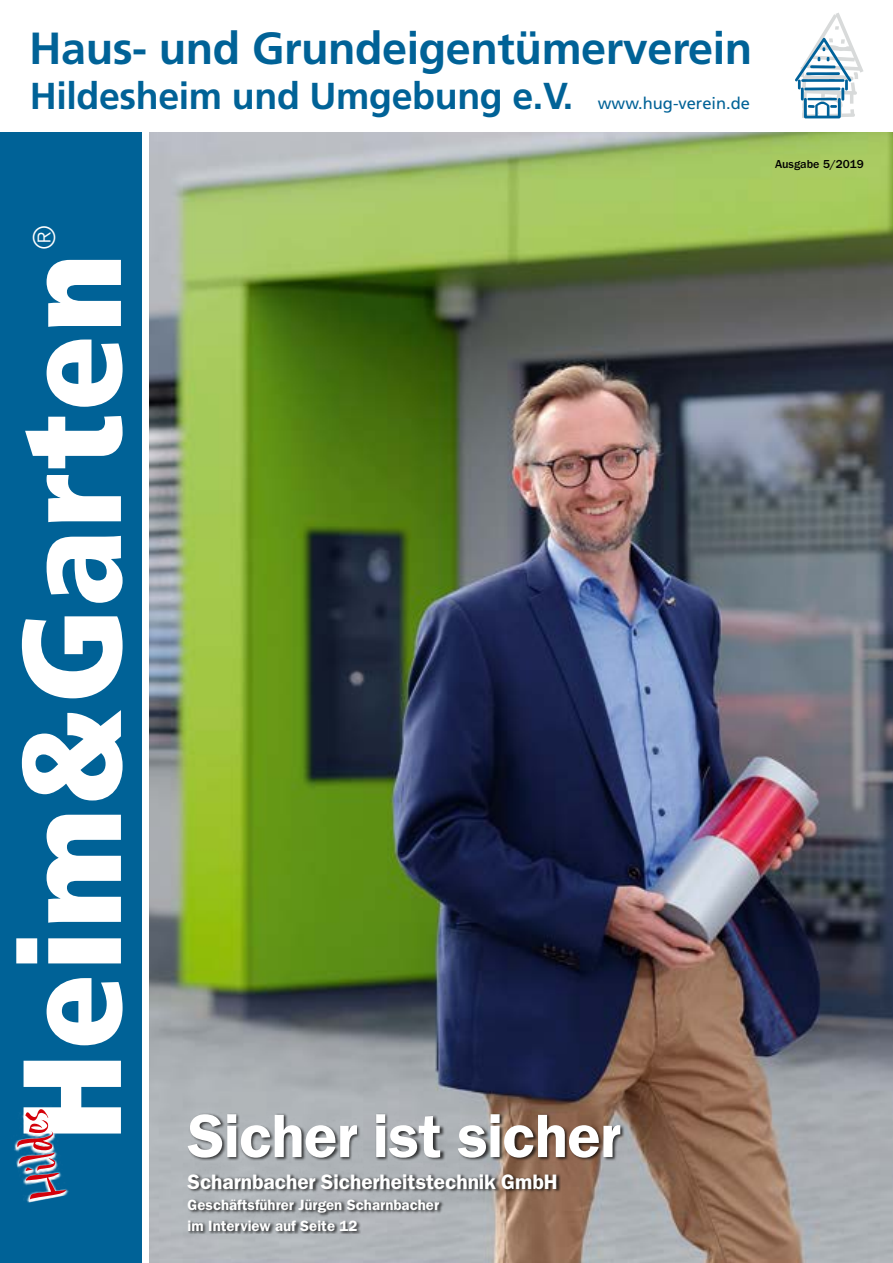
<style>
.page{position:relative;width:893px;height:1263px;background:#fff}
.page>*{position:absolute;margin:0;border:0;box-sizing:border-box;transform-origin:0 0}
.t1{font:900 condensed 139.5px "Frutiger LT Std";letter-spacing:.01em;color:#fff}
.t2{font:600 61.5px "ITC Franklin Gothic Std";letter-spacing:-.01em;color:#fff}
.t3{font:700 45px "Frutiger LT Std";letter-spacing:-.01em;color:#006297}
.t4{font:700 37.5px "Frutiger LT Std";letter-spacing:-.01em;color:#006297}
.t5{font:300 condensed 31.5px "Frutiger LT Std";color:#fff}
.t6{font:600 21px "ITC Franklin Gothic Std";letter-spacing:-.005em;color:#fff}
.t7{font:16.5px "Frutiger LT Std";color:#006297}
.t8{font:600 15px/21px "ITC Franklin Gothic Std";color:#fff}
.t9{font:500 12px "ITC Franklin Gothic Std";color:#000}
</style>
<div class="page">
<img style="left:149px;top:132px;width:744px;height:1131px">
<div style="left:0;top:132px;width:142px;height:1131px;background:#006297"></div>
<div style="left:189px;top:1112px;width:436px;height:122px;background:#000;opacity:.7"></div>
<svg style="left:14px;top:1108px;width:55px;height:95px"></svg>
<svg style="left:795px;top:13px;width:68px;height:105px"></svg>
<h3 class="t3" style="left:29px;top:22px;width:725px">Haus- und Grundeigentümerverein</h3>
<h3 class="t4" style="left:30px;top:74px;width:545px">Hildesheim und Umgebung e.V.</h3>
<p class="t7" style="left:598px;top:93px;width:154px">www.hug-verein.de</p>
<h3 class="t5" style="left:26px;top:250px;width:27px;rotate:-90deg">®</h3>
<h1 class="t1" style="left:-13px;top:1142px;width:891px;rotate:-90deg">Heim&amp;Garten</h1>
<h2 class="t2" style="left:188px;top:1099px;width:435px">Sicher ist sicher</h2>
<h3 class="t6" style="left:188px;top:1169px;width:372px">Scharnbacher Sicherheitstechnik GmbH</h3>
<p class="t8" style="left:188px;top:1194px;width:253px">Geschäftsführer Jürgen Scharnbacher im Interview auf Seite 12</p>
<p class="t9" style="left:775px;top:157px;width:90px">Ausgabe 5/2019</p>
</div>
